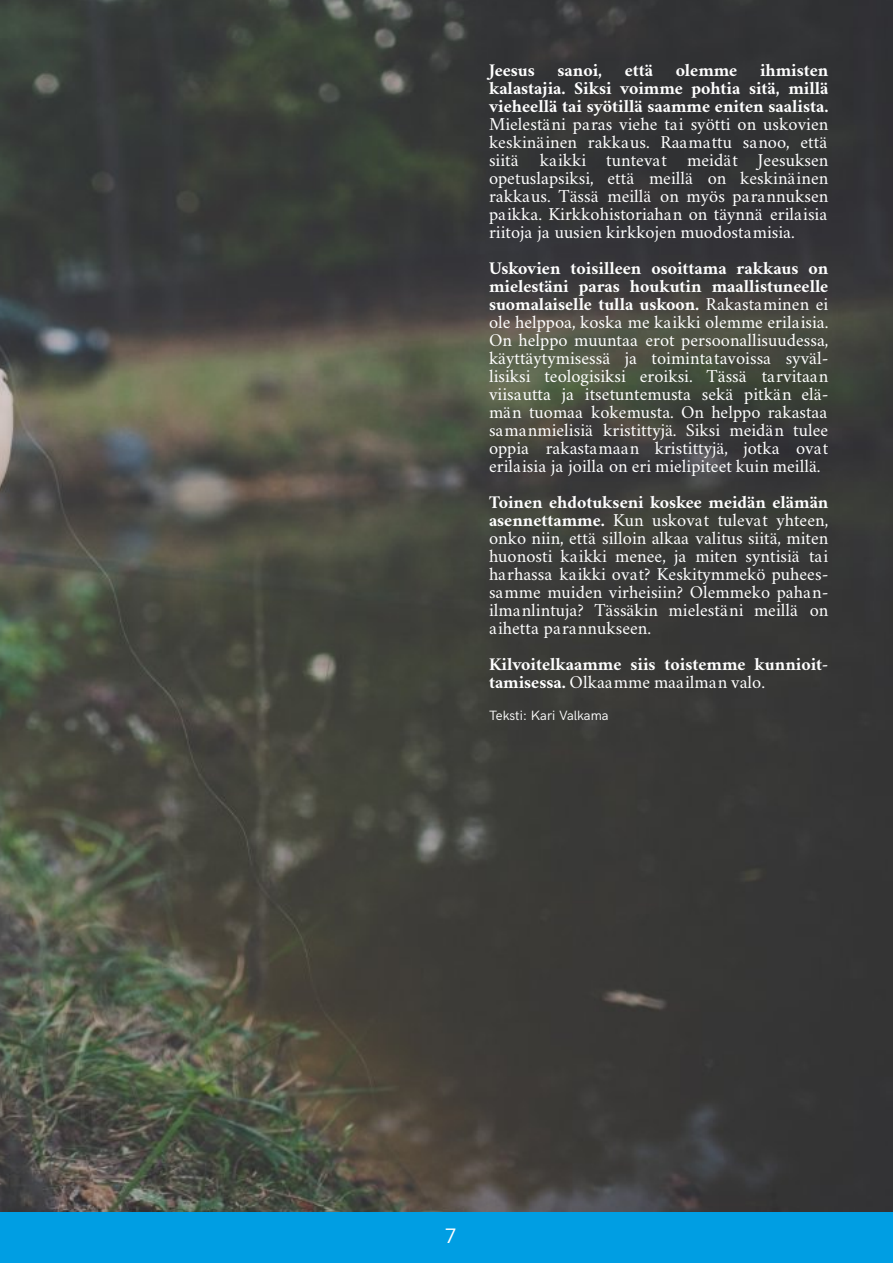
<style>
.page{position:relative;width:893px;height:1263px;background:#fff}
.page>*{position:absolute;margin:0;border:0;box-sizing:border-box;transform-origin:0 0}
.t1{font:21px "HK Grotesk";color:#fff}
.t2{font:18px/18px "Crimson";color:#fff;text-align:justify}
.t3{font:700 18px/18px "Crimson";color:#fff;text-align:justify}
.t4{font:13.5px "HK Grotesk";color:#fff}
.s1{font-weight:700}
.s2{font-weight:400}
</style>
<div class="page">
<img style="left:0;top:0;width:893px;height:1212px">
<div style="left:0;top:1212px;width:893px;height:51px;background:#009ee3"></div>
<p class="t3" style="left:489px;top:63px;width:47px">Jeesus</p>
<p class="t3" style="left:558px;top:63px;width:46px">sanoi,</p>
<p class="t3" style="left:625px;top:63px;width:30px">että</p>
<p class="t3" style="left:676px;top:63px;width:63px">olemme</p>
<p class="t3" style="left:489px;top:63px;width:341px;text-indent:271px">ihmisten kalastajia. Siksi voimme pohtia sitä, millä vieheellä tai syötillä saamme eniten saalista.</p>
<p class="t2" style="left:489px;top:117px;width:341px">Mielestäni paras viehe tai syötti on uskovien keskinäinen rakkaus. Raamattu sanoo, että siitä kaikki tuntevat meidät Jeesuksen opetuslapsiksi, että meillä on keskinäinen rakkaus. Tässä meillä on myös parannuksen paikka. Kirkkohistoriahan on täynnä erilaisia riitoja ja uusien kirkkojen muodostamisia.</p>
<p class="t2" style="left:489px;top:261px;width:341px"><span class="s1">Uskovien toisilleen osoittama rakkaus on mielestäni paras houkutin maallistuneelle suomalaiselle tulla uskoon.</span> Rakastaminen ei ole helppoa, koska me kaikki olemme erilaisia.<br>On helppo muuntaa erot persoonallisuudessa, käyttäytymisessä ja toimintatavoissa syväl&shy;lisiksi teologisiksi eroiksi. Tässä tarvitaan viisautta ja itsetuntemusta sekä pitkän elä&shy;män tuomaa kokemusta. On helppo rakastaa samanmielisiä kristittyjä. Siksi meidän tulee oppia rakastamaan kristittyjä, jotka ovat erilaisia ja joilla on eri mielipiteet kuin meillä.</p>
<p class="t2" style="left:489px;top:495px;width:341px"><span class="s1">Toinen ehdotukseni koskee meidän elämän asennettamme.</span> Kun uskovat tulevat yhteen, onko niin, että silloin alkaa valitus siitä, miten huonosti kaikki menee, ja miten syntisiä tai harhassa kaikki ovat? Keskitymmekö puhees&shy;samme muiden virheisiin? Olemmeko pahan&shy;ilmanlintuja? Tässäkin mielestäni meillä on aihetta parannukseen.</p>
<p class="t3" style="left:489px;top:657px;width:341px">Kilvoitelkaamme siis toistemme kunnioit&shy;tamisessa. <span class="s2">Olkaamme maailman valo.</span></p>
<p class="t4" style="left:489px;top:707px;width:121px">Teksti: Kari Valkama</p>
<p class="t1" style="left:445px;top:1224px;width:13px">7</p>
</div>
